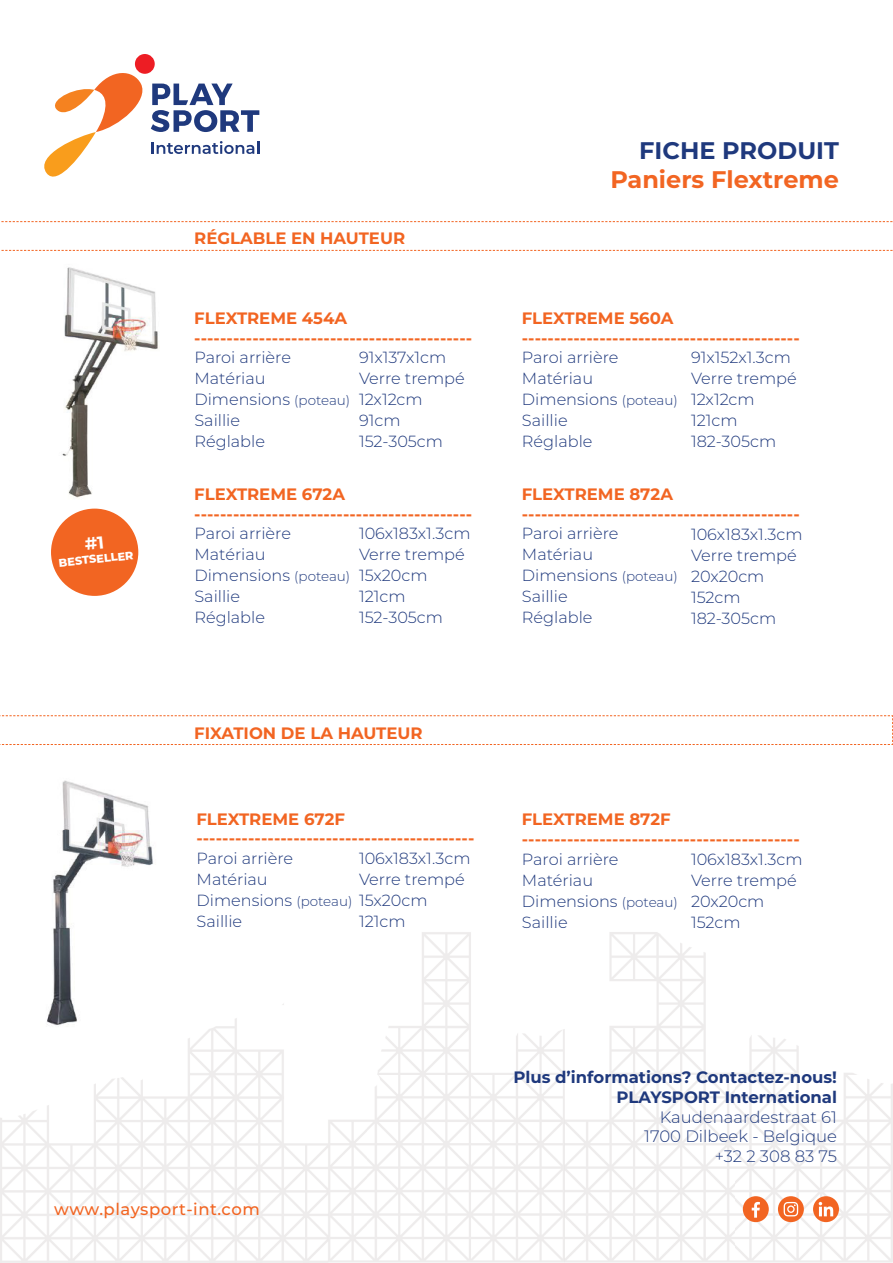
<style>
.page{position:relative;width:893px;height:1263px;background:#fff}
.page>*{position:absolute;margin:0;border:0;box-sizing:border-box;transform-origin:0 0}
.t1{font:700 24px "Montserrat";color:#f26522}
.t2{font:700 24px "Montserrat";color:#1f397d}
.t3{font:700 16.5px/19.8px "Montserrat";color:#f26522}
.t4{font:700 16.5px/19.8px "Montserrat";color:#1f397d;text-align:right}
.t5{font:300 16.5px/19.8px "Montserrat";color:#1f397d;text-align:right}
.t6{font:500 16.5px "Montserrat";letter-spacing:.03em;color:#f26522}
.t7{font:300 16.2px/21px "Montserrat";color:#1f397d}
.t8{font:800 11.25px "Montserrat";color:#fff}
.s1{font-size:13.5px}
</style>
<div class="page">
<div style="left:135px;top:54px;width:20px;height:20px;background:#ed1d24;border-radius:50%"></div>
<svg style="left:44px;top:67px;width:215px;height:110px"></svg>
<svg style="left:743px;top:1196px;width:26px;height:26px"></svg>
<svg style="left:813px;top:1196px;width:26px;height:26px"></svg>
<svg style="left:778px;top:1196px;width:26px;height:26px"></svg>
<img style="left:62px;top:267px;width:96px;height:231px">
<div style="left:51px;top:509px;width:87px;height:87px;background:#f26522;border-radius:50%"></div>
<img style="left:46px;top:780px;width:107px;height:247px">
<svg style="left:0;top:715px;width:893px;height:30px"></svg>
<svg style="left:1px;top:221px;width:892px;height:30px"></svg>
<p class="t8" style="left:58px;top:554px;width:76px;rotate:-6deg">BESTSELLER</p>
<p class="t3" style="left:194px;top:227px;width:212px">RÉGLABLE EN HAUTEUR</p>
<p class="t3" style="left:194px;top:307px;width:280px">FLEXTREME 454A -------------------------------------------</p>
<p class="t7" style="left:194px;top:346px;width:157px">Paroi arrière<br>Matériau<br>Dimensions <span class="s1">(poteau)<br></span>Saillie<br>Réglable</p>
<p class="t7" style="left:359px;top:346px;width:107px">91x137x1cm<br>Verre trempé<br>12x12cm<br>91cm<br>152-305cm</p>
<p class="t3" style="left:194px;top:483px;width:280px">FLEXTREME 672A -------------------------------------------</p>
<p class="t7" style="left:194px;top:522px;width:157px">Paroi arrière<br>Matériau<br>Dimensions <span class="s1">(poteau)<br></span>Saillie<br>Réglable</p>
<p class="t7" style="left:359px;top:522px;width:113px">106x183x1.3cm<br>Verre trempé<br>15x20cm<br>121cm<br>152-305cm</p>
<p class="t3" style="left:194px;top:722px;width:230px">FIXATION DE LA HAUTEUR</p>
<p class="t3" style="left:196px;top:808px;width:280px">FLEXTREME 672F -------------------------------------------</p>
<p class="t7" style="left:197px;top:847px;width:232px">Paroi arrière<br>Matériau<br>Dimensions <span class="s1">(poteau)</span> 15x20cm<br>Saillie</p>
<p class="t7" style="left:359px;top:847px;width:113px">106x183x1.3cm<br>Verre trempé</p>
<p class="t7" style="left:359px;top:910px;width:48px">121cm</p>
<h1 class="t2" style="left:639px;top:133px;width:201px">FICHE PRODUIT</h1>
<h1 class="t1" style="left:610px;top:162px;width:230px">Paniers Flextreme</h1>
<p class="t3" style="left:522px;top:307px;width:280px">FLEXTREME 560A -------------------------------------------</p>
<p class="t7" style="left:522px;top:346px;width:157px">Paroi arrière<br>Matériau<br>Dimensions <span class="s1">(poteau)<br></span>Saillie<br>Réglable</p>
<p class="t7" style="left:691px;top:346px;width:107px">91x152x1.3cm<br>Verre trempé<br>12x12cm<br>121cm<br>182-305cm</p>
<p class="t3" style="left:522px;top:483px;width:280px">FLEXTREME 872A -------------------------------------------</p>
<p class="t7" style="left:522px;top:522px;width:157px">Paroi arrière<br>Matériau<br>Dimensions <span class="s1">(poteau)<br></span>Saillie<br>Réglable</p>
<p class="t7" style="left:691px;top:523px;width:113px">106x183x1.3cm<br>Verre trempé<br>20x20cm<br>152cm<br>182-305cm</p>
<p class="t3" style="left:522px;top:809px;width:280px">FLEXTREME 872F -------------------------------------------</p>
<p class="t7" style="left:522px;top:848px;width:157px">Paroi arrière<br>Matériau<br>Dimensions <span class="s1">(poteau)<br></span>Saillie</p>
<p class="t7" style="left:691px;top:848px;width:113px">106x183x1.3cm<br>Verre trempé<br>20x20cm<br>152cm</p>
<p class="t6" style="left:54px;top:1197px;width:207px">www.playsport-int.com</p>
<p class="t4" style="left:513px;top:1066px;width:325px">Plus d’informations? Contactez-nous!<br>PLAYSPORT International</p>
<p class="t5" style="left:644px;top:1106px;width:194px">Kaudenaardestraat 61<br>1700 Dilbeek - Belgique +32 2 308 83 75</p>
</div>
